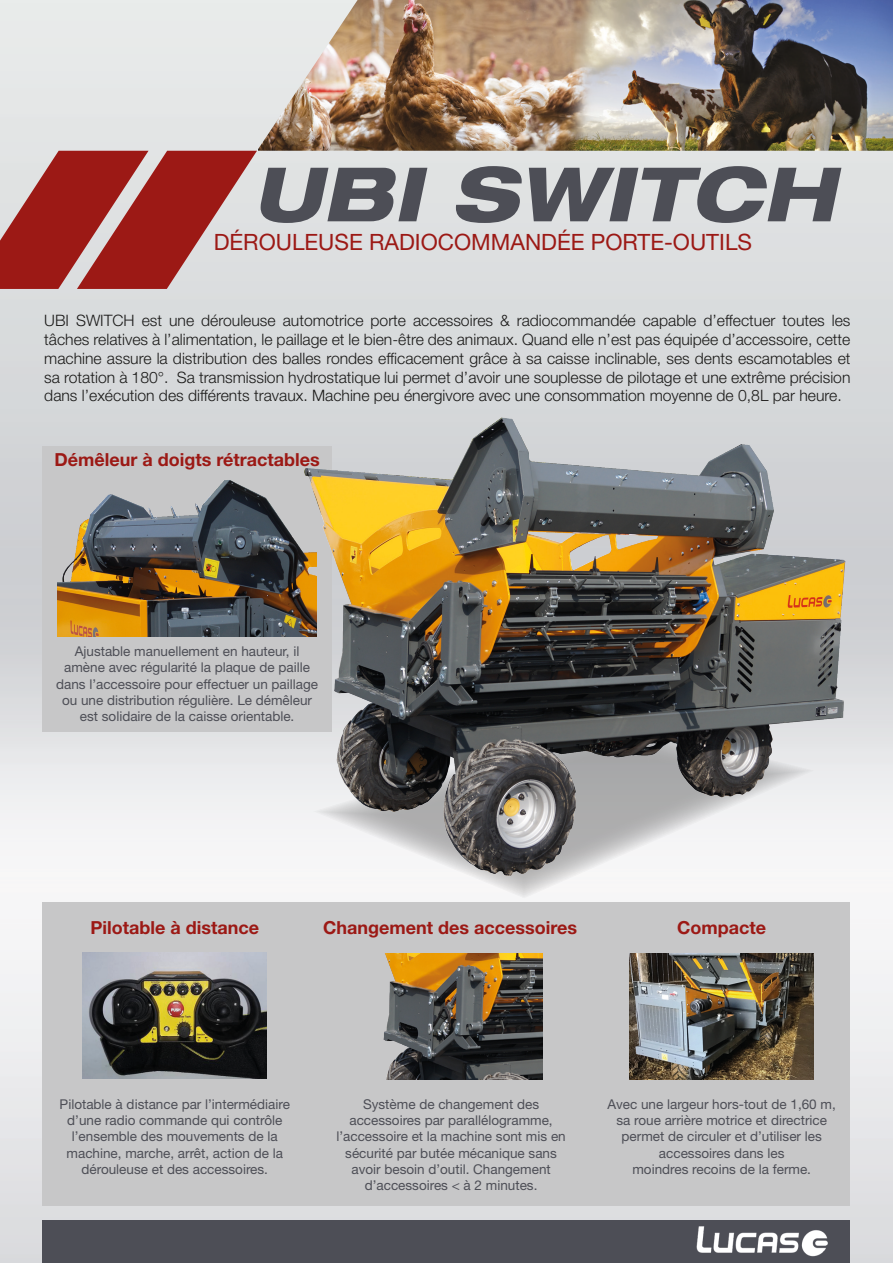
<style>
.page{position:relative;width:893px;height:1263px;background:#fff}
.page>*{position:absolute;margin:0;border:0;box-sizing:border-box;transform-origin:0 0}
.T1__GRIS{font:italic 800 expanded 75px "Helvetica Neue LT Std";color:#4d4e56}
.T1__GRIS-2{font:22.5px "Helvetica Neue LT Std";color:#9c1915}
.TEXTE{font:700 18px "Helvetica Neue LT Std";color:#9c1915}
.ST_1__GRIS{font:300 15.75px/18.9px "Helvetica Neue LT Std";color:#1b1a19;text-align:justify}
.TEXTE-2{font:13.5px/16.2px "Helvetica Neue LT Std";color:#4d4e56;text-align:center}
</style>
<div class="page">
<img style="left:0;top:0;width:893px;height:1263px">
<div style="left:43px;top:1220px;width:807px;height:43px;background:#4d4e56"></div>
<svg style="left:0;top:151px;width:257px;height:138px;background:#b15956"></svg>
<img style="left:257px;top:0;width:636px;height:151px">
<img style="left:696px;top:1226px;width:132px;height:31px">
<div style="left:43px;top:902px;width:807px;height:304px;background:#c7c7c8"></div>
<svg style="left:312px;top:881px;width:503px;height:17px;fill:#f7f6f7"></svg>
<img style="left:83px;top:953px;width:184px;height:125px">
<img style="left:383px;top:954px;width:159px;height:125px">
<img style="left:630px;top:954px;width:184px;height:125px">
<div style="left:43px;top:446px;width:289px;height:286px;background:#c7c7c8"></div>
<img style="left:57px;top:480px;width:215px;height:157px">
<img style="left:272px;top:405px;width:584px;height:476px">
<p class="T1__GRIS" style="left:253px;top:146px;width:585px">UBI SWITCH</p>
<p class="T1__GRIS-2" style="left:214px;top:228px;width:540px">DÉROULEUSE RADIOCOMMANDÉE PORTE-OUTILS</p>
<p class="ST_1__GRIS" style="left:44px;top:310px;width:808px">UBI SWITCH est une dérouleuse automotrice porte accessoires &amp; radiocommandée capable d’effectuer toutes les tâches relatives à l’alimentation, le paillage et le bien-être des animaux. Quand elle n’est pas équipée d’accessoire, cette machine assure la distribution des balles rondes efficacement grâce à sa caisse inclinable, ses dents escamotables et sa rotation à 180°. Sa transmission hydrostatique lui permet d’avoir une souplesse de pilotage et une extrême précision dans l’exécution des différents travaux. Machine peu énergivore avec une consommation moyenne de 0,8L par heure.</p>
<p class="TEXTE" style="left:54px;top:449px;width:267px">Démêleur à doigts rétractables</p>
<p class="TEXTE-2" style="left:56px;top:643px;width:264px">Ajustable manuellement en hauteur, il amène avec régularité la plaque de paille dans l’accessoire pour effectuer un paillage ou une distribution régulière. Le démêleur est solidaire de la caisse orientable.</p>
<p class="TEXTE" style="left:90px;top:916px;width:170px">Pilotable à distance</p>
<p class="TEXTE" style="left:323px;top:916px;width:255px">Changement des accessoires</p>
<p class="TEXTE" style="left:677px;top:916px;width:90px">Compacte</p>
<p class="TEXTE-2" style="left:60px;top:1096px;width:232px">Pilotable à distance par l’intermédiaire d’une radio commande qui contrôle l’ensemble des mouvements de la machine, marche, arrêt, action de la dérouleuse et des accessoires.</p>
<p class="TEXTE-2" style="left:336px;top:1096px;width:231px">Système de changement des accessoires par parallélogramme, l’accessoire et la machine sont mis en sécurité par butée mécanique sans avoir besoin d’outil. Changement d’accessoires &lt; à 2 minutes.</p>
<p class="TEXTE-2" style="left:608px;top:1096px;width:230px">Avec une largeur hors-tout de 1,60 m, sa roue arrière motrice et directrice permet de circuler et d’utiliser les accessoires dans les</p>
<p class="TEXTE-2" style="left:632px;top:1160px;width:180px">moindres recoins de la ferme.</p>
</div>
